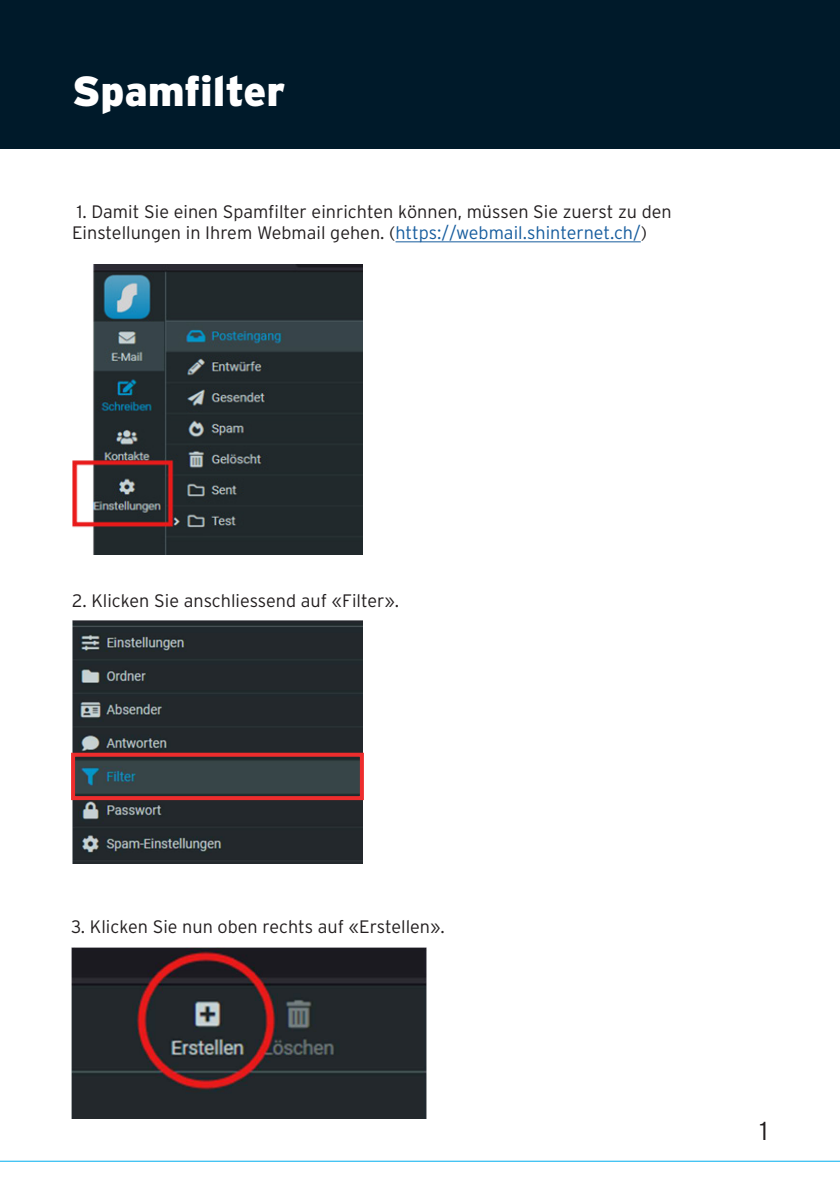
<style>
.page{position:relative;width:840px;height:1191px;background:#fff}
.page>*{position:absolute;margin:0;border:0;box-sizing:border-box;transform-origin:0 0}
.t1{font:900 42px "Interstate";color:#fff}
.t2{font:300 26px "Interstate";color:#231f20}
.t3{font:300 18px/21.6px "Interstate";color:#231f20}
.s1{color:#175d9e}
</style>
<div class="page">
<hr style="left:0;top:1160px;width:839px;height:1px;background:#00aeef">
<div style="left:0;top:0;width:839px;height:149px;background:#001a2a"></div>
<hr style="left:395px;top:241px;width:245px;height:1px;background:#175d9e">
<img style="left:73px;top:264px;width:289px;height:291px">
<img style="left:72px;top:620px;width:290px;height:244px">
<div style="left:71px;top:752px;width:292px;height:48px;border:4px solid #ee2d2d"></div>
<img style="left:71px;top:948px;width:355px;height:171px">
<p class="t1" style="left:72px;top:67px;width:214px">Spamfilter</p>
<p class="t3" style="left:72px;top:200px;width:600px">1. Damit Sie einen Spamfilter einrichten können, müssen Sie zuerst zu den<br>Einstellungen in Ihrem Webmail gehen. (<span class="s1">https://webmail.shinternet.ch/</span>)</p>
<p class="t3" style="left:72px;top:589px;width:328px">2. Klicken Sie anschliessend auf «Filter».</p>
<p class="t3" style="left:71px;top:916px;width:375px">3. Klicken Sie nun oben rechts auf «Erstellen».</p>
<p class="t2" style="left:759px;top:1116px;width:10px">1</p>
</div>
